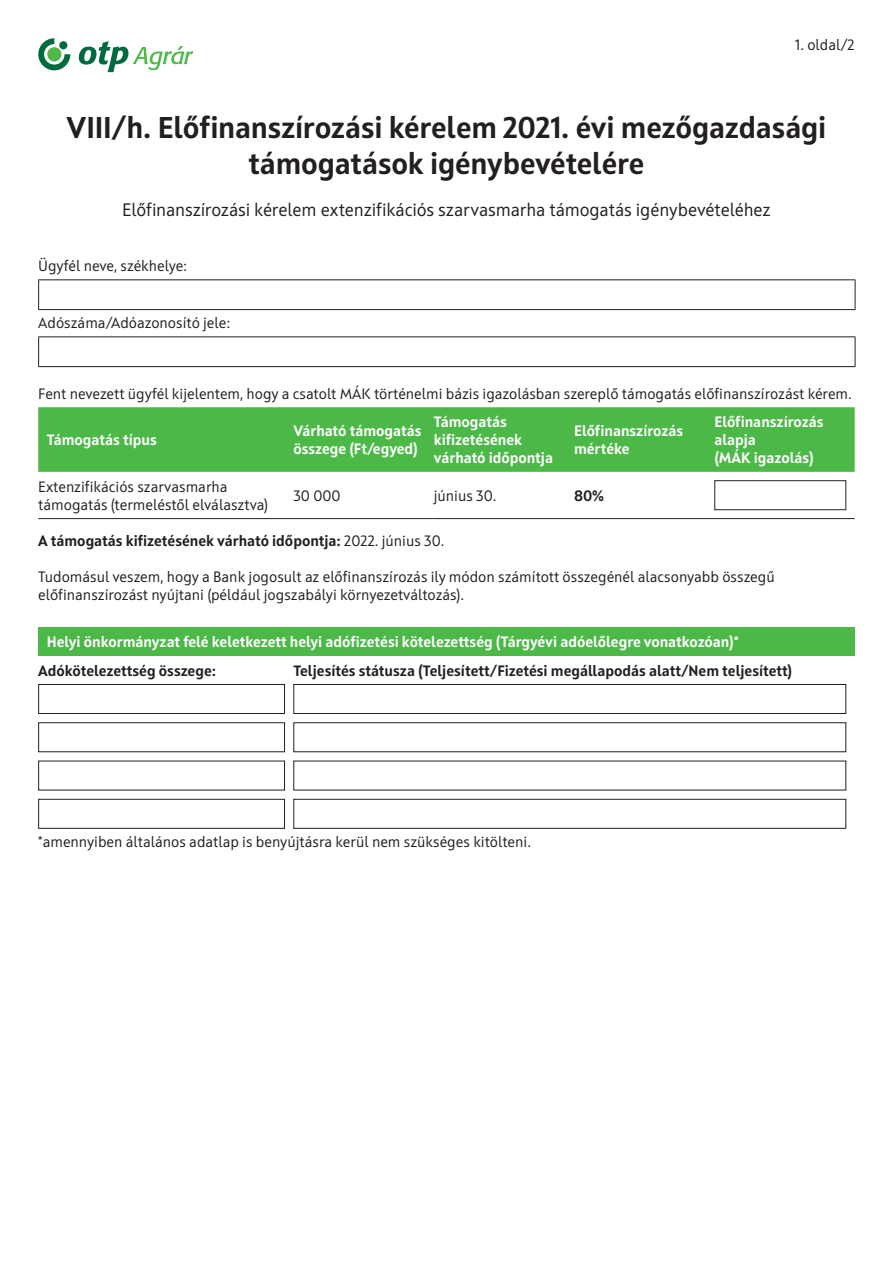
<style>
.page{position:relative;width:893px;height:1263px;background:#fff}
.page>*{position:absolute;margin:0;border:0;box-sizing:border-box;transform-origin:0 0}
.t1{font:700 30px/36px "Squad";letter-spacing:-.005em;color:#231f20;text-align:center}
.t2{font:18px "Squad";letter-spacing:-.01em;color:#231f20}
.t3{font:15px/18px "Squad";color:#231f20}
.t4{font:700 15px/18px "Squad";color:#fff}
.t5{font:700 15px "Squad";color:#231f20}
.s1{font-weight:400}
</style>
<div class="page">
<hr style="left:38px;top:279px;width:817px;height:1px;background:#231f20">
<svg style="left:38px;top:280px;width:1px;height:29px"></svg>
<svg style="left:855px;top:280px;width:1px;height:29px"></svg>
<hr style="left:38px;top:309px;width:817px;height:1px;background:#231f20">
<hr style="left:38px;top:336px;width:817px;height:1px;background:#231f20">
<svg style="left:38px;top:337px;width:1px;height:29px"></svg>
<svg style="left:855px;top:337px;width:1px;height:29px"></svg>
<hr style="left:38px;top:366px;width:817px;height:1px;background:#231f20">
<div style="left:38px;top:407px;width:817px;height:65px;background:#4cb848"></div>
<hr style="left:38px;top:518px;width:255px;height:1px;background:#231f20">
<hr style="left:293px;top:518px;width:141px;height:1px;background:#231f20">
<hr style="left:434px;top:518px;width:140px;height:1px;background:#231f20">
<hr style="left:574px;top:518px;width:140px;height:1px;background:#231f20">
<hr style="left:714px;top:518px;width:141px;height:1px;background:#231f20">
<div style="left:714px;top:480px;width:132px;height:30px;border:1px solid #231f20"></div>
<div style="left:38px;top:627px;width:817px;height:28px;background:#4cb848"></div>
<div style="left:38px;top:684px;width:247px;height:30px;border:1px solid #231f20"></div>
<div style="left:293px;top:684px;width:553px;height:30px;border:1px solid #231f20"></div>
<div style="left:38px;top:722px;width:247px;height:30px;border:1px solid #231f20"></div>
<div style="left:293px;top:722px;width:553px;height:30px;border:1px solid #231f20"></div>
<div style="left:38px;top:799px;width:247px;height:30px;border:1px solid #231f20"></div>
<div style="left:293px;top:799px;width:553px;height:30px;border:1px solid #231f20"></div>
<svg style="left:38px;top:38px;width:32px;height:32px"></svg>
<div style="left:47px;top:47px;width:14px;height:14px;background:#4eb848;border-radius:50%"></div>
<div style="left:59px;top:41px;width:8px;height:8px;background:#006b3f;border-radius:50%"></div>
<svg style="left:78px;top:41px;width:115px;height:31px"></svg>
<p class="t3" style="left:795px;top:36px;width:61px">1. oldal/2</p>
<h1 class="t1" style="left:67px;top:109px;width:761px">VIII/h. Előfinanszírozási kérelem 2021. évi mezőgazdasági támogatások igénybevételére</h1>
<p class="t2" style="left:122px;top:199px;width:650px">Előfinanszírozási kérelem extenzifikációs szarvasmarha támogatás igénybevételéhez</p>
<p class="t3" style="left:38px;top:257px;width:151px">Ügyfél neve, székhelye:</p>
<p class="t3" style="left:38px;top:314px;width:194px">Adószáma/Adóazonosító jele:</p>
<p class="t3" style="left:38px;top:385px;width:815px">Fent nevezett ügyfél kijelentem, hogy a csatolt MÁK történelmi bázis igazolásban szereplő támogatás előfinanszírozást kérem.</p>
<p class="t4" style="left:47px;top:431px;width:111px">Támogatás típus</p>
<p class="t4" style="left:293px;top:422px;width:130px">Várható támogatás összege (Ft/egyed)</p>
<p class="t4" style="left:434px;top:413px;width:121px">Támogatás kifizetésének várható időpontja</p>
<p class="t4" style="left:574px;top:422px;width:111px">Előfinanszírozás mértéke</p>
<p class="t4" style="left:714px;top:413px;width:111px">Előfinanszírozás alapja<br>(MÁK igazolás)</p>
<p class="t3" style="left:38px;top:478px;width:232px">Extenzifikációs szarvasmarha támogatás (termeléstől elválasztva)</p>
<p class="t3" style="left:293px;top:487px;width:49px">30 000</p>
<p class="t3" style="left:434px;top:487px;width:64px">június 30.</p>
<p class="t5" style="left:574px;top:486px;width:31px">80%</p>
<p class="t5" style="left:38px;top:532px;width:408px">A támogatás kifizetésének várható időpontja: <span class="s1">2022. június 30.</span></p>
<p class="t3" style="left:38px;top:568px;width:738px">Tudomásul veszem, hogy a Bank jogosult az előfinanszírozás ily módon számított összegénél alacsonyabb összegű előfinanszírozást nyújtani (például jogszabályi környezetváltozás).</p>
<p class="t4" style="left:47px;top:633px;width:694px">Helyi önkormányzat felé keletkezett helyi adófizetési kötelezettség (Tárgyévi adóelőlegre vonatkozóan)*</p>
<p class="t5" style="left:38px;top:661px;width:179px">Adókötelezettség összege:</p>
<p class="t5" style="left:293px;top:661px;width:500px">Teljesítés státusza (Teljesített/Fizetési megállapodás alatt/Nem teljesített)</p>
<p class="t3" style="left:38px;top:832px;width:494px">*amennyiben általános adatlap is benyújtásra kerül nem szükséges kitölteni.</p>
</div>
